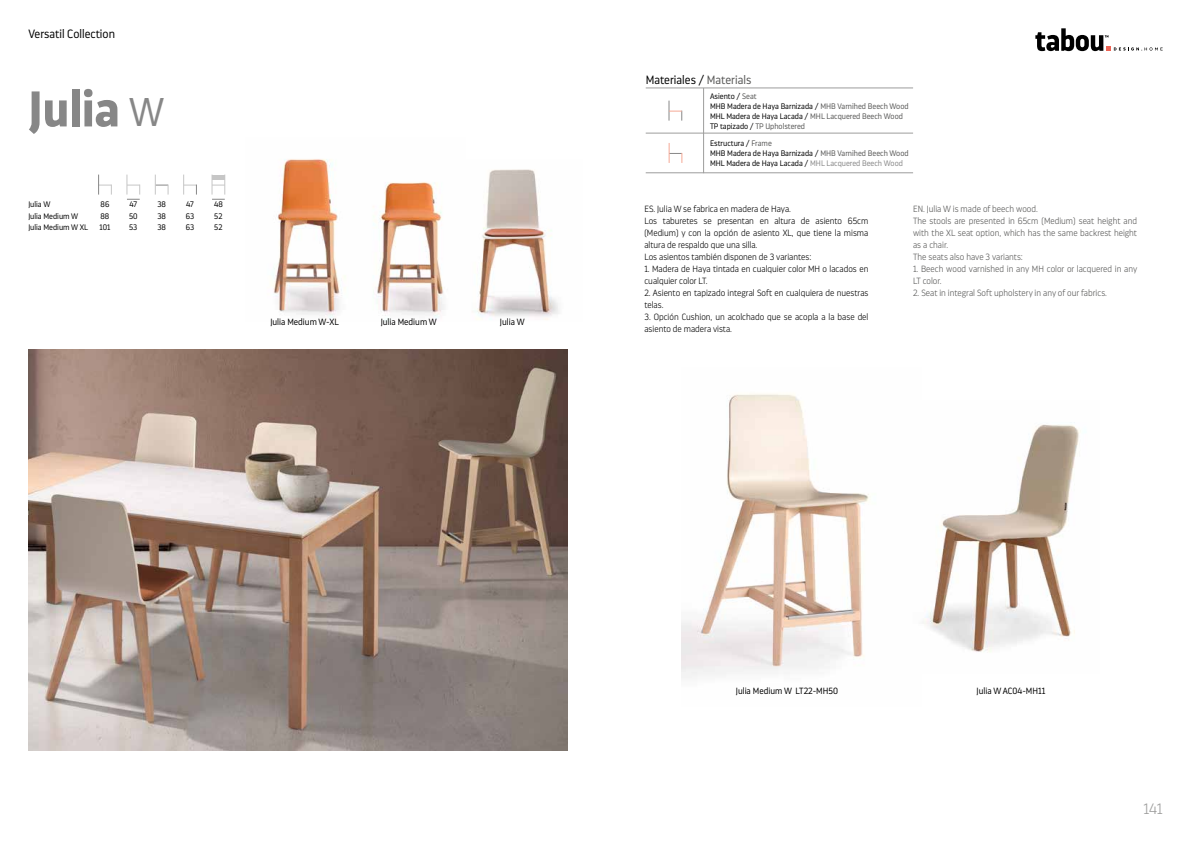
<style>
.page{position:relative;width:1191px;height:842px;background:#fff}
.page>*{position:absolute;margin:0;border:0;box-sizing:border-box;transform-origin:0 0}
.t1{font:700 50px "Darwin Pro";color:#878787}
.t2{font:200 15px "Darwin Pro";color:#9d9d9c}
.t3{font:300 12px "Darwin Pro";color:#000}
.t4{font:200 9px/12px "Darwin Pro";color:#000}
.t5{font:200 9px/12px "Darwin Pro";color:#575756}
.t6{font:300 9px "Darwin Pro";color:#000}
.t7{font:300 8px/11px "Darwin Pro";color:#000;text-align:justify}
.s1{font-weight:300;font-size:40px}
.s2{color:#575756}
.s3{color:#878787}
</style>
<div class="page">
<img style="left:681px;top:394px;width:188px;height:284px">
<img style="left:923px;top:422px;width:157px;height:230px">
<img style="left:28px;top:349px;width:539px;height:402px">
<svg style="left:668px;top:143px;width:14px;height:20px"></svg>
<svg style="left:669px;top:101px;width:13px;height:20px"></svg>
<hr style="left:645px;top:88px;width:268px;height:1px;background:#9d9d9c">
<hr style="left:645px;top:133px;width:268px;height:1px;background:#9d9d9c">
<hr style="left:645px;top:172px;width:268px;height:1px;background:#9d9d9c">
<hr style="left:703px;top:88px;width:1px;height:85px;background:#9d9d9c">
<img style="left:272px;top:159px;width:74px;height:159px">
<img style="left:373px;top:182px;width:71px;height:139px">
<img style="left:477px;top:169px;width:82px;height:151px">
<svg style="left:98px;top:175px;width:14px;height:20px"></svg>
<svg style="left:155px;top:175px;width:14px;height:20px"></svg>
<svg style="left:183px;top:175px;width:14px;height:20px"></svg>
<svg style="left:126px;top:175px;width:14px;height:25px"></svg>
<svg style="left:211px;top:175px;width:14px;height:25px"></svg>
<div style="left:212px;top:175px;width:13px;height:5px;background:#c6c6c6"></div>
<svg style="left:1035px;top:28px;width:127px;height:23px"></svg>
<h3 class="t3" style="left:28px;top:26px;width:88px">Versatil Collection</h3>
<h1 class="t1" style="left:28px;top:74px;width:137px">Julia <span class="s1">W</span></h1>
<p class="t7" style="left:28px;top:199px;width:61px;text-align:left">Julia W<br>Julia Medium W<br>Julia Medium W XL</p>
<p class="t7" style="left:100px;top:199px;width:12px">86<br>88<br>101</p>
<p class="t7" style="left:129px;top:199px;width:10px">47<br>50<br>53</p>
<p class="t7" style="left:157px;top:199px;width:10px">38<br>38<br>38</p>
<p class="t7" style="left:186px;top:199px;width:10px">47<br>63<br>63</p>
<p class="t7" style="left:214px;top:199px;width:10px">48<br>52<br>52</p>
<p class="t6" style="left:270px;top:316px;width:70px">Julia Medium W-XL</p>
<p class="t6" style="left:381px;top:316px;width:58px">Julia Medium W</p>
<p class="t6" style="left:500px;top:316px;width:26px">Julia W</p>
<h3 class="t3" style="left:645px;top:72px;width:107px">Materiales / <span class="s2">Materials</span></h3>
<p class="t7" style="left:710px;top:91px;width:200px;line-height:10px;text-align:left">Asiento / <span class="s2">Seat<br></span>MHB Madera de Haya Barnizada / <span class="s2">MHB Varnihed Beech Wood </span>MHL Madera de Haya Lacada / <span class="s2">MHL Lacquered Beech Wood </span>TP tapizado / <span class="s2">TP Upholstered</span></p>
<p class="t7" style="left:710px;top:138px;width:200px;line-height:10px;text-align:left">Estructura / <span class="s2">Frame<br></span>MHB Madera de Haya Barnizada / <span class="s2">MHB Varnihed Beech Wood<br></span>MHL Madera de Haya Lacada / <span class="s3">MHL Lacquered Beech Wood</span></p>
<p class="t4" style="left:644px;top:203px;width:225px">ES. Julia W se fabrica en madera de Haya.<br>Los taburetes se presentan en altura de asiento 65cm (Medium) y con la opción de asiento XL, que tiene la misma altura de respaldo que una silla.<br>Los asientos también disponen de 3 variantes:</p>
<p class="t4" style="left:644px;top:263px;width:225px">1. Madera de Haya tintada en cualquier color MH o lacados en cualquier color LT.</p>
<p class="t4" style="left:644px;top:287px;width:225px">2. Asiento en tapizado integral Soft en cualquiera de nuestras telas.</p>
<p class="t4" style="left:644px;top:311px;width:225px">3. Opción Cushion, un acolchado que se acopla a la base del asiento de madera vista.</p>
<p class="t5" style="left:913px;top:203px;width:225px">EN. Julia W is made of beech wood.<br>The stools are presented in 65cm (Medium) seat height and with the XL seat option, which has the same backrest height as a chair.<br>The seats also have 3 variants:</p>
<p class="t5" style="left:913px;top:263px;width:226px">1. Beech wood varnished in any MH color or lacquered in any<br>LT color.</p>
<p class="t5" style="left:913px;top:287px;width:195px">2. Seat in integral Soft upholstery in any of our fabrics.</p>
<p class="t6" style="left:736px;top:684px;width:104px">Julia Medium W LT22-MH50</p>
<p class="t6" style="left:976px;top:684px;width:70px">Julia W AC04-MH11</p>
<h2 class="t2" style="left:1143px;top:799px;width:21px">141</h2>
</div>
